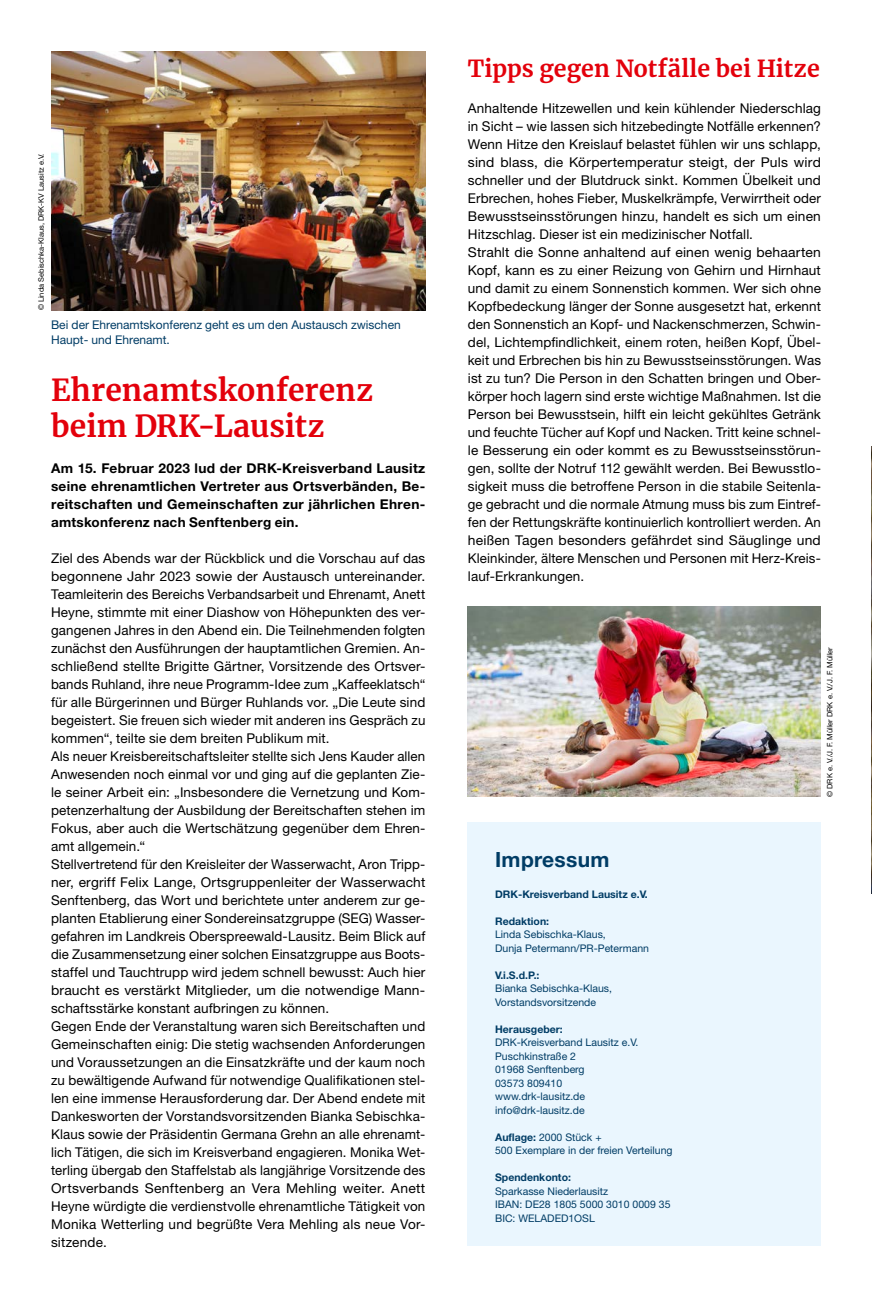
<style>
.page{position:relative;width:872px;height:1297px;background:#fff}
.page>*{position:absolute;margin:0;border:0;box-sizing:border-box;transform-origin:0 0}
.MGB_Headline_23{font:700 30px/36px "Merriweather";letter-spacing:.005em;color:#e3000b}
.MGB_Headline_23-2{font:700 23.25px "Merriweather";color:#e3000b}
.t1{font:700 21px "Helvetica Neue LT Pro";letter-spacing:.015em;color:#003c65}
.MGB_Copy{font:13.5px/18px "Helvetica Neue LT Pro";letter-spacing:.01em;color:#000;text-align:justify}
.MGB_Copy_bold{font:700 13.5px/18px "Helvetica Neue LT Pro";letter-spacing:.02em;color:#000;text-align:justify}
.MGB_BU{font:12px/15px "Helvetica Neue LT Pro";color:#003c65}
.MGB_Impressum{font:10.5px/13.5px "Helvetica Neue LT Pro";color:#003c65}
.MGB_Impressum-2{font:700 10.5px "Helvetica Neue LT Pro";color:#003c65}
.MGB_Fotocredits{font:7.5px "Helvetica Neue LT Pro";color:#000}
.s1{font-weight:700}
</style>
<div class="page">
<img style="left:871px;top:446px;width:1px;height:447px">
<div style="left:468px;top:823px;width:353px;height:423px;background:#eaf6fe"></div>
<img style="left:51px;top:51px;width:374px;height:260px">
<img style="left:468px;top:606px;width:353px;height:191px">
<p class="MGB_Fotocredits" style="left:37px;top:310px;width:158px;rotate:-90deg">© Linda Sebischka-Klaus, DRK-KV Lausitz e.V.</p>
<p class="MGB_BU" style="left:51px;top:316px;width:351px">Bei der Ehrenamtskonferenz geht es um den Austausch zwischen<br>Haupt- und Ehrenamt.</p>
<p class="MGB_Headline_23" style="left:51px;top:371px;width:324px">Ehrenamtskonferenz beim DRK-Lausitz</p>
<p class="MGB_Copy_bold" style="left:51px;top:458px;width:376px">Am 15. Februar 2023 lud der DRK-Kreisverband Lausitz seine ehrenamtlichen Vertreter aus Ortsverbänden, Be&shy;reitschaften und Gemeinschaften zur jährlichen Ehren&shy;amtskonferenz nach Senftenberg ein.</p>
<p class="MGB_Copy" style="left:51px;top:548px;width:376px">Ziel des Abends war der Rückblick und die Vorschau auf das begonnene Jahr 2023 sowie der Austausch untereinander.<br>Teamleiterin des Bereichs Verbandsarbeit und Ehrenamt, Anett Heyne, stimmte mit einer Diashow von Höhepunkten des ver&shy;gangenen Jahres in den Abend ein. Die Teilnehmenden folgten zunächst den Ausführungen der hauptamtlichen Gremien. An&shy;schließend stellte Brigitte Gärtner, Vorsitzende des Ortsver&shy;bands Ruhland, ihre neue Programm-Idee zum „Kaffeeklatsch“ für alle Bürgerinnen und Bürger Ruhlands vor. „Die Leute sind begeistert. Sie freuen sich wieder mit anderen ins Gespräch zu kommen“, teilte sie dem breiten Publikum mit.</p>
<p class="MGB_Copy" style="left:51px;top:746px;width:376px">Als neuer Kreisbereitschaftsleiter stellte sich Jens Kauder allen Anwesenden noch einmal vor und ging auf die geplanten Zie&shy;le seiner Arbeit ein: „Insbesondere die Vernetzung und Kom&shy;petenzerhaltung der Ausbildung der Bereitschaften stehen im Fokus, aber auch die Wertschätzung gegenüber dem Ehren&shy;amt allgemein.“</p>
<p class="MGB_Copy" style="left:51px;top:854px;width:376px">Stellvertretend für den Kreisleiter der Wasserwacht, Aron Tripp&shy;ner, ergriff Felix Lange, Ortsgruppenleiter der Wasserwacht Senftenberg, das Wort und berichtete unter anderem zur ge&shy;planten Etablierung einer Sondereinsatzgruppe (SEG) Wasser&shy;gefahren im Landkreis Oberspreewald-Lausitz. Beim Blick auf die Zusammensetzung einer solchen Einsatzgruppe aus Boots&shy;staffel und Tauchtrupp wird jedem schnell bewusst: Auch hier braucht es verstärkt Mitglieder, um die notwendige Mann&shy;schaftsstärke konstant aufbringen zu können.</p>
<p class="MGB_Copy" style="left:51px;top:1016px;width:376px">Gegen Ende der Veranstaltung waren sich Bereitschaften und Gemeinschaften einig: Die stetig wachsenden Anforderungen und Voraussetzungen an die Einsatzkräfte und der kaum noch zu bewältigende Aufwand für notwendige Qualifikationen stel&shy;len eine immense Herausforderung dar. Der Abend endete mit Dankesworten der Vorstandsvorsitzenden Bianka Sebischka-Klaus sowie der Präsidentin Germana Grehn an alle ehrenamt&shy;lich Tätigen, die sich im Kreisverband engagieren. Monika Wet&shy;terling übergab den Staffelstab als langjährige Vorsitzende des Ortsverbands Senftenberg an Vera Mehling weiter. Anett Heyne würdigte die verdienstvolle ehrenamtliche Tätigkeit von Monika Wetterling und begrüßte Vera Mehling als neue Vor&shy;sitzende.</p>
<p class="MGB_Headline_23-2" style="left:468px;top:52px;width:353px">Tipps gegen Notfälle bei Hitze</p>
<p class="MGB_Copy" style="left:468px;top:98px;width:354px">Anhaltende Hitzewellen und kein kühlender Niederschlag in Sicht – wie lassen sich hitzebedingte Notfälle erkennen?<br>Wenn Hitze den Kreislauf belastet fühlen wir uns schlapp, sind blass, die Körpertemperatur steigt, der Puls wird schneller und der Blutdruck sinkt. Kommen Übelkeit und Erbrechen, hohes Fieber, Muskelkrämpfe, Verwirrtheit oder Bewusstseinsstörungen hinzu, handelt es sich um einen Hitzschlag. Dieser ist ein medizinischer Notfall.</p>
<p class="MGB_Copy" style="left:468px;top:242px;width:354px">Strahlt die Sonne anhaltend auf einen wenig behaarten Kopf, kann es zu einer Reizung von Gehirn und Hirnhaut und damit zu einem Sonnenstich kommen. Wer sich ohne Kopfbedeckung länger der Sonne ausgesetzt hat, erkennt den Sonnenstich an Kopf- und Nackenschmerzen, Schwin&shy;del, Lichtempfindlichkeit, einem roten, heißen Kopf, Übel&shy;keit und Erbrechen bis hin zu Bewusstseinsstörungen. Was ist zu tun? Die Person in den Schatten bringen und Ober&shy;körper hoch lagern sind erste wichtige Maßnahmen. Ist die Person bei Bewusstsein, hilft ein leicht gekühltes Getränk und feuchte Tücher auf Kopf und Nacken. Tritt keine schnel&shy;le Besserung ein oder kommt es zu Bewusstseinsstörun&shy;gen, sollte der Notruf 112 gewählt werden. Bei Bewusstlo&shy;sigkeit muss die betroffene Person in die stabile Seitenla&shy;ge gebracht und die normale Atmung muss bis zum Eintref&shy;fen der Rettungskräfte kontinuierlich kontrolliert werden. An heißen Tagen besonders gefährdet sind Säuglinge und Kleinkinder, ältere Menschen und Personen mit Herz-Kreis&shy;lauf-Erkrankungen.</p>
<p class="t1" style="left:495px;top:847px;width:116px">Impressum</p>
<p class="MGB_Impressum-2" style="left:495px;top:887px;width:154px">DRK-Kreisverband Lausitz e.V.</p>
<p class="MGB_Impressum-2" style="left:495px;top:914px;width:56px">Redaktion:</p>
<p class="MGB_Impressum" style="left:495px;top:927px;width:155px">Linda Sebischka-Klaus,<br>Dunja Petermann/PR-Petermann</p>
<p class="MGB_Impressum-2" style="left:495px;top:968px;width:46px">V.i.S.d.P.:</p>
<p class="MGB_Impressum" style="left:495px;top:981px;width:118px">Bianka Sebischka-Klaus,<br>Vorstandsvorsitzende</p>
<p class="MGB_Impressum-2" style="left:495px;top:1022px;width:69px">Herausgeber:</p>
<p class="MGB_Impressum" style="left:495px;top:1035px;width:145px">DRK-Kreisverband Lausitz e.V.</p>
<p class="MGB_Impressum" style="left:495px;top:1049px;width:82px">Puschkinstraße 2</p>
<p class="MGB_Impressum" style="left:495px;top:1062px;width:91px">01968 Senftenberg</p>
<p class="MGB_Impressum" style="left:495px;top:1076px;width:69px">03573 809410</p>
<p class="MGB_Impressum" style="left:495px;top:1089px;width:91px">www.drk-lausitz.de</p>
<p class="MGB_Impressum" style="left:495px;top:1103px;width:91px">info@drk-lausitz.de</p>
<p class="MGB_Impressum" style="left:495px;top:1130px;width:179px"><span class="s1">Auflage:</span> 2000 Stück +<br>500 Exemplare in der freien Verteilung</p>
<p class="MGB_Impressum-2" style="left:495px;top:1171px;width:77px">Spendenkonto:</p>
<p class="MGB_Impressum" style="left:495px;top:1184px;width:114px">Sparkasse Niederlausitz</p>
<p class="MGB_Impressum" style="left:495px;top:1197px;width:177px">IBAN: DE28 1805 5000 3010 0009 35</p>
<p class="MGB_Impressum" style="left:495px;top:1211px;width:101px">BIC: WELADED1OSL</p>
<p class="MGB_Fotocredits" style="left:825px;top:797px;width:151px;rotate:-90deg">© DRK e. V./J. F. Müller DRK e. V./J. F. Müller</p>
</div>
